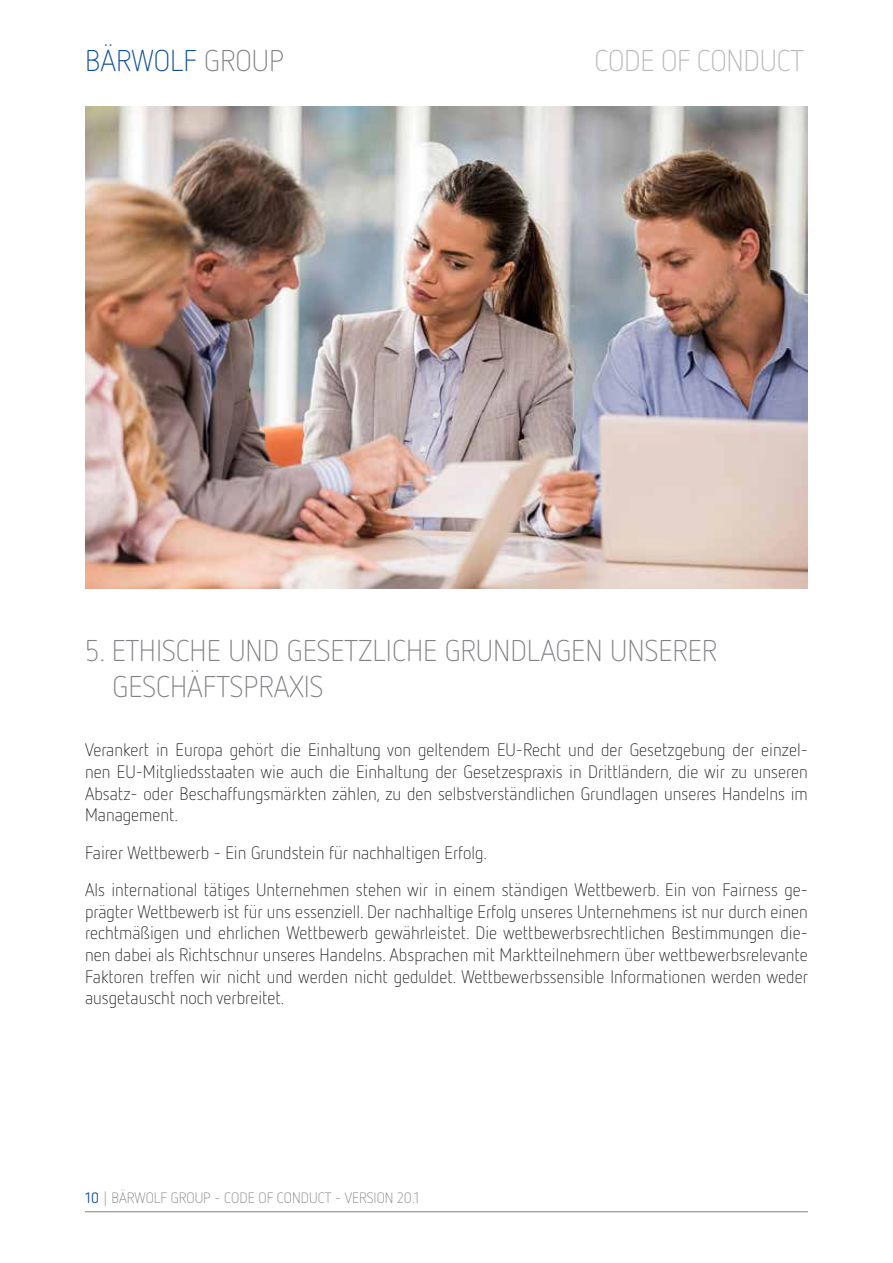
<style>
.page{position:relative;width:893px;height:1263px;background:#fff}
.page>*{position:absolute;margin:0;border:0;box-sizing:border-box;transform-origin:0 0}
.t1{font:300 30px/36px "Netto OT";color:#808285}
.t2{font:300 30px "Netto OT";letter-spacing:-.01em;color:#b7b9ba}
.t3{font:300 30px "Netto OT";color:#0d4da1}
.t4{font:300 18px/21.6px "Netto OT";color:#231f20;text-align:justify}
.t5{font:300 15px "Netto OT";color:#808285}
.s1{color:#808285}
.s2{font-weight:400;color:#0d4da1}
</style>
<div class="page">
<img style="left:85px;top:106px;width:723px;height:482px">
<hr style="left:85px;top:1211px;width:723px;height:1px;background:#808285">
<h1 class="t3" style="left:85px;top:42px;width:201px">BÄRWOLF <span class="s1">GROUP</span></h1>
<h1 class="t2" style="left:594px;top:42px;width:211px">CODE OF CONDUCT</h1>
<h1 class="t1" style="left:113px;top:632px;width:606px;text-indent:-28px">5. ETHISCHE UND GESETZLICHE GRUNDLAGEN UNSERER<br>GESCHÄFTSPRAXIS</h1>
<p class="t4" style="left:85px;top:739px;width:724px">Verankert in Europa gehört die Einhaltung von geltendem EU-Recht und der Gesetzgebung der einzel&shy;nen EU-Mitgliedsstaaten wie auch die Einhaltung der Gesetzespraxis in Drittländern, die wir zu unseren Absatz- oder Beschaffungsmärkten zählen, zu den selbstverständlichen Grundlagen unseres Handelns im Management.</p>
<p class="t4" style="left:85px;top:833px;width:724px;line-height:37.5px">Fairer Wettbewerb - Ein Grundstein für nachhaltigen Erfolg.<br>Als international tätiges Unternehmen stehen wir in einem ständigen Wettbewerb. Ein von Fairness ge-</p>
<p class="t4" style="left:85px;top:900px;width:724px">prägter Wettbewerb ist für uns essenziell. Der nachhaltige Erfolg unseres Unternehmens ist nur durch einen rechtmäßigen und ehrlichen Wettbewerb gewährleistet. Die wettbewerbsrechtlichen Bestimmungen die&shy;nen dabei als Richtschnur unseres Handelns. Absprachen mit Marktteilnehmern über wettbewerbsrelevante Faktoren treffen wir nicht und werden nicht geduldet. Wettbewerbssensible Informationen werden weder ausgetauscht noch verbreitet.</p>
<p class="t5" style="left:85px;top:1189px;width:336px"><span class="s2">10</span> | BÄRWOLF GROUP - CODE OF CONDUCT - VERSION 20.1</p>
</div>
